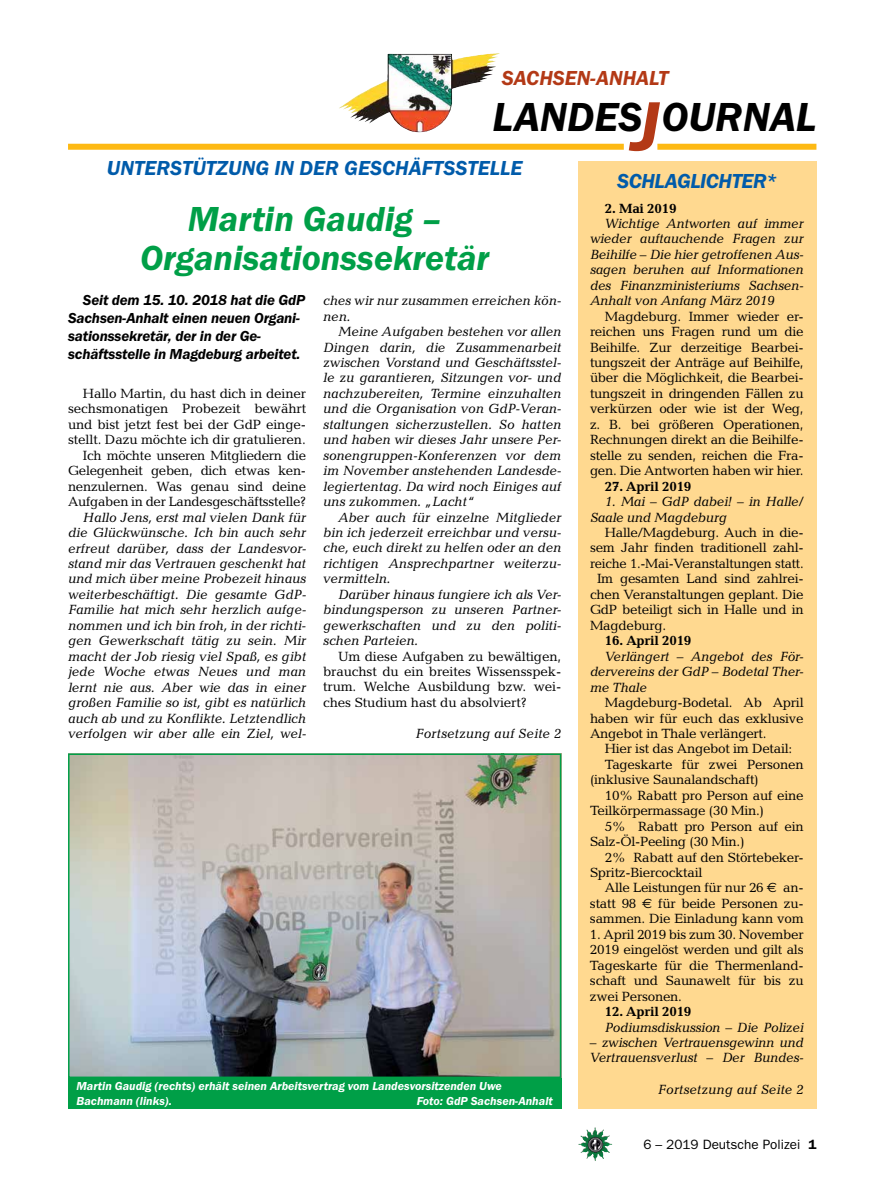
<style>
.page{position:relative;width:893px;height:1191px;background:#fff}
.page>*{position:absolute;margin:0;border:0;box-sizing:border-box;transform-origin:0 0}
.t1{font:italic 600 42px "Franklin Gothic Itc T";color:#000}
.t2{font:italic 600 36px/39px "Franklin Gothic Itc T";color:#009f47;text-align:center}
.t3{font:italic 600 21px "Franklin Gothic Itc T";color:#005baa}
.t4{font:italic 600 21px "Franklin Gothic Itc T";letter-spacing:-.02em;color:#005baa}
.t5{font:italic 600 21px "Franklin Gothic Itc T";color:#b33916}
.t6{font:italic 600 15px/18px "Franklin Gothic Itc T";letter-spacing:-.01em;color:#000}
.t7{font:italic 13.5px/15.5px "Candida";letter-spacing:-.01em;color:#000;text-align:justify}
.t8{font:13.5px/15.5px "Candida";letter-spacing:-.02em;color:#000;text-align:justify}
.t9{font:700 13.5px "Candida";letter-spacing:-.02em;color:#000}
.t10{font:13.5px "Franklin Gothic";color:#000}
.t11{font:italic 600 12px/15px "Franklin Gothic Itc T";color:#fff}
.s1{font-size:72px;color:#b33916}
.s2{font-family:"Euro Sans"}
.s3{font-weight:600}
</style>
<div class="page">
<img style="left:578px;top:1127px;width:17px;height:25px">
<div style="left:578px;top:162px;width:238px;height:947px;background:#ffd990"></div>
<img style="left:339px;top:53px;width:158px;height:55px">
<div style="left:657px;top:144px;width:159px;height:6px;background:#fdb913"></div>
<div style="left:68px;top:144px;width:556px;height:6px;background:#fdb913"></div>
<img style="left:71px;top:756px;width:487px;height:319px">
<div style="left:68px;top:753px;width:493px;height:325px;border:2px solid #009f47"></div>
<div style="left:68px;top:1078px;width:493px;height:31px;background:#009f47"></div>
<h3 class="t5" style="left:502px;top:66px;width:134px">SACHSEN-ANHALT</h3>
<h1 class="t1" style="left:492px;top:93px;width:302px">LANDES<span class="s1">J</span>OURNAL</h1>
<h3 class="t3" style="left:107px;top:156px;width:417px">Unterstützung in der Geschäftss telle</h3>
<h3 class="t4" style="left:617px;top:169px;width:161px">Schlaglichter*</h3>
<p class="t9" style="left:605px;top:200px;width:73px">2. Mai 2019</p>
<p class="t7" style="left:590px;top:215px;width:215px;text-indent:15px">Wichtige Antworten auf immer wieder auftauchende Fragen zur Beihilfe – Die hier getroffenen Aus&shy;sagen beruhen auf Informationen des Finanzministeriums Sachsen-Anhalt von Anfang März 2019</p>
<p class="t8" style="left:590px;top:308px;width:215px;text-indent:15px">Magdeburg. Immer wieder er&shy;reichen uns Fragen rund um die Beihilfe. Zur derzeitige Bearbei&shy;tungszeit der Anträge auf Beihilfe, über die Möglichkeit, die Bearbei&shy;tungszeit in dringenden Fällen zu verkürzen oder wie ist der Weg, z. B. bei größeren Operationen, Rechnungen direkt an die Beihilfe&shy;stelle zu senden, reichen die Fra&shy;gen. Die Antworten haben wir hier.</p>
<p class="t9" style="left:605px;top:478px;width:88px">27. April 2019</p>
<p class="t7" style="left:590px;top:493px;width:215px;text-indent:15px">1. Mai – GdP dabei! – in Halle/<br>Saale und Magdeburg</p>
<p class="t8" style="left:605px;top:525px;width:200px">Halle/Magdeburg. Auch in die-</p>
<p class="t8" style="left:590px;top:540px;width:215px">sem Jahr finden traditionell zahl-</p>
<p class="t8" style="left:590px;top:556px;width:215px">reiche 1.-Mai-Veranstaltungen statt.</p>
<p class="t8" style="left:597px;top:571px;width:208px">Im gesamten Land sind zahlrei-</p>
<p class="t8" style="left:590px;top:586px;width:215px">chen Veranstaltungen geplant. Die</p>
<p class="t8" style="left:590px;top:602px;width:215px">GdP beteiligt sich in Halle und in</p>
<p class="t8" style="left:590px;top:617px;width:78px">Magdeburg.</p>
<p class="t9" style="left:605px;top:633px;width:88px">16. April 2019</p>
<p class="t7" style="left:590px;top:648px;width:215px;text-indent:15px">Verlängert – Angebot des För&shy;dervereins der GdP – Bodetal Ther&shy;me Thale</p>
<p class="t8" style="left:590px;top:695px;width:215px;text-indent:15px">Magdeburg-Bodetal. Ab April haben wir für euch das exklusive Angebot in Thale verlängert.</p>
<p class="t8" style="left:605px;top:741px;width:189px">Hier ist das Angebot im Detail:</p>
<p class="t8" style="left:605px;top:756px;width:200px">Tageskarte für zwei Personen</p>
<p class="t8" style="left:590px;top:772px;width:170px">(inklusive Saunalandschaft)</p>
<p class="t8" style="left:605px;top:787px;width:200px">10% Rabatt pro Person auf eine</p>
<p class="t8" style="left:590px;top:803px;width:176px">Teilkörpermassage (30 Min.)</p>
<p class="t8" style="left:605px;top:818px;width:200px">5% Rabatt pro Person auf ein</p>
<p class="t8" style="left:590px;top:834px;width:156px">Salz-Öl-Peeling (30 Min.)</p>
<p class="t8" style="left:605px;top:849px;width:200px">2% Rabatt auf den Störtebeker-</p>
<p class="t8" style="left:590px;top:864px;width:114px">Spritz-Biercocktail</p>
<p class="t8" style="left:605px;top:880px;width:200px">Alle Leistungen für nur 26 <span class="s2">r</span> an-</p>
<p class="t8" style="left:590px;top:895px;width:215px">statt 98 <span class="s2">r</span> für beide Personen zu-</p>
<p class="t8" style="left:590px;top:911px;width:215px">sammen. Die Einladung kann vom</p>
<p class="t8" style="left:590px;top:926px;width:215px">1. April 2019 bis zum 30. November 2019 eingelöst werden und gilt als Tageskarte für die Thermenland&shy;schaft und Saunawelt für bis zu zwei Personen.</p>
<p class="t9" style="left:605px;top:1003px;width:88px">12. April 2019</p>
<p class="t7" style="left:605px;top:1019px;width:200px">Podiumsdiskussion – Die Polizei</p>
<p class="t7" style="left:590px;top:1034px;width:215px">– zwischen Vertrauensgewinn und<br>Vertrauensverlust – Der Bundes-</p>
<h2 class="t2" style="left:140px;top:199px;width:351px">Martin Gaudig –<br>Organisationssekretär</h2>
<p class="t6" style="left:68px;top:291px;width:239px;text-indent:15px">Seit dem 15. 10. 2018 hat die GdP Sachsen-Anhalt einen neuen Organi&shy;sationssekretär, der in der Ge&shy;schäftsstelle in Magdeburg arbeitet.</p>
<p class="t8" style="left:68px;top:386px;width:240px;text-align:right">Hallo Martin, du hast dich in deiner sechsmonatigen Probezeit bewährt und bist jetzt fest bei der GdP einge&shy;stellt. Dazu möchte ich dir gratulieren.<br>Ich möchte unseren Mitgliedern die Gelegenheit geben, dich etwas ken&shy;nenzulernen. Was genau sind deine Aufgaben in der Landesgeschäftsstelle?</p>
<p class="t7" style="left:68px;top:509px;width:240px;text-indent:15px">Hallo Jens, erst mal vielen Dank für die Glückwünsche. Ich bin auch sehr erfreut darüber, dass der Landesvor&shy;stand mir das Vertrauen geschenkt hat und mich über meine Probezeit hinaus weiterbeschäftigt. Die gesamte GdP-Familie hat mich sehr herzlich aufge&shy;nommen und ich bin froh, in der richti&shy;gen Gewerkschaft tätig zu sein. Mir macht der Job riesig viel Spaß, es gibt jede Woche etwas Neues und man lernt nie aus. Aber wie das in einer großen Familie so ist, gibt es natürlich auch ab und zu Konflikte. Letztendlich verfolgen wir aber alle ein Ziel, wel-</p>
<p class="t7" style="left:323px;top:293px;width:240px">ches wir nur zusammen erreichen kön&shy;nen.</p>
<p class="t7" style="left:323px;top:324px;width:240px;text-indent:15px">Meine Aufgaben bestehen vor allen Dingen darin, die Zusammenarbeit zwischen Vorstand und Geschäftsstel&shy;le zu garantieren, Sitzungen vor- und nachzubereiten, Termine einzuhalten und die Organisation von GdP-Veran&shy;staltungen sicherzustellen. So hatten und haben wir dieses Jahr unsere Per&shy;sonengruppen-Konferenzen vor dem im November anstehenden Landesde&shy;legiertentag. Da wird noch Einiges auf uns zukommen. „Lacht“</p>
<p class="t7" style="left:323px;top:509px;width:240px;text-indent:15px">Aber auch für einzelne Mitglieder bin ich jederzeit erreichbar und versu&shy;che, euch direkt zu helfen oder an den richtigen Ansprechpartner weiterzu&shy;vermitteln.</p>
<p class="t7" style="left:323px;top:586px;width:240px;text-indent:15px">Darüber hinaus fungiere ich als Ver&shy;bindungsperson zu unseren Partner&shy;gewerkschaften und zu den politi&shy;schen Parteien.</p>
<p class="t8" style="left:323px;top:648px;width:240px;text-indent:15px">Um diese Aufgaben zu bewältigen, brauchst du ein breites Wissensspek&shy;trum. Welche Ausbildung bzw. wei&shy;ches Studium hast du absolviert?</p>
<p class="t7" style="left:416px;top:725px;width:147px">Fortsetzung auf Seite 2</p>
<p class="t11" style="left:77px;top:1078px;width:427px">Martin Gaudig (rechts) erhält seinen Arbeitsvertrag vom Landesvorsitzenden Uwe<br>Bachmann (links).</p>
<p class="t11" style="left:417px;top:1093px;width:138px">Foto: GdP Sachsen-Anhalt</p>
<p class="t7" style="left:658px;top:1081px;width:147px">Fortsetzung auf Seite 2</p>
<p class="t10" style="left:643px;top:1136px;width:175px">6 – 2019 Deutsche Polizei <span class="s3">1</span></p>
</div>
